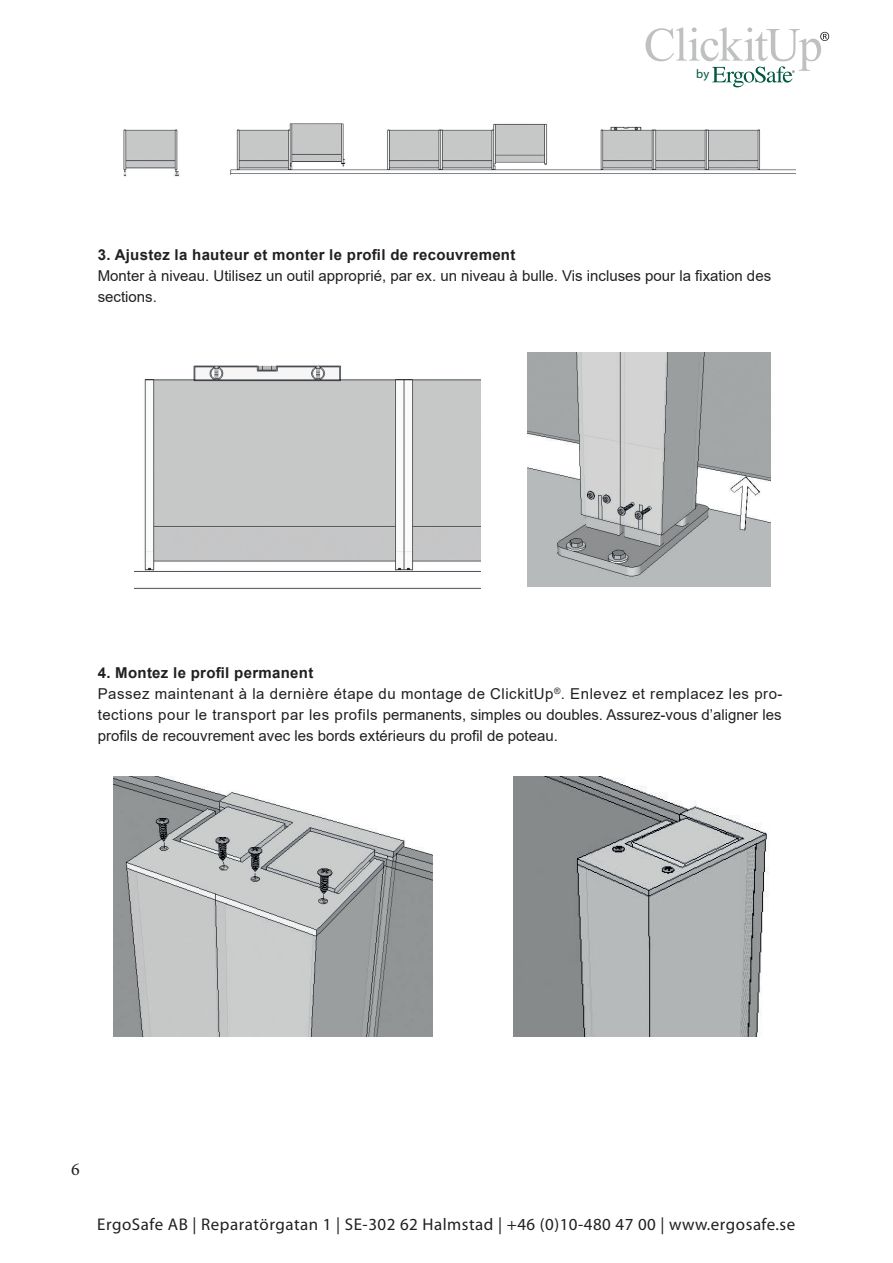
<style>
.page{position:relative;width:893px;height:1263px;background:#fff}
.page>*{position:absolute;margin:0;border:0;box-sizing:border-box;transform-origin:0 0}
.t1{font:18px "Minion Pro";color:#231f20}
.t2{font:16.95px "Myriad";letter-spacing:.03em;color:#231f20}
.t3{font:15px/21px "Arial";letter-spacing:.035em;color:#231f20}
.t4{font:15px/21px "Arial";color:#231f20}
.t5{font:700 15px "Arial";letter-spacing:.02em;color:#231f20}
.t6{font:12.6px "Myriad Pro";color:#005842}
.s1{font-weight:700}
</style>
<div class="page">
<svg style="left:645px;top:27px;width:184px;height:60px"></svg>
<img style="left:123px;top:123px;width:673px;height:54px">
<img style="left:135px;top:365px;width:345px;height:224px">
<img style="left:113px;top:777px;width:319px;height:259px">
<img style="left:527px;top:352px;width:244px;height:235px">
<img style="left:514px;top:777px;width:255px;height:259px">
<p class="t6" style="left:696px;top:66px;width:14px">by</p>
<p class="t5" style="left:98px;top:244px;width:419px">3. Ajustez la hauteur et monter le profil de recouvrement</p>
<p class="t4" style="left:98px;top:265px;width:675px">Monter à niveau. Utilisez un outil approprié, par ex. un niveau à bulle. Vis incluses pour la fixation des sections.</p>
<p class="t3" style="left:98px;top:662px;width:686px"><span class="s1">4. Montez le profil permanent<br></span>Passez maintenant à la dernière étape du montage de ClickitUp<sup>®</sup>. Enlevez et remplacez les pro&shy;tections pour le transport par les profils permanents, simples ou doubles. Assurez-vous d’aligner les profils de recouvrement avec les bords extérieurs du profil de poteau.</p>
<p class="t1" style="left:71px;top:1157px;width:10px">6</p>
<p class="t2" style="left:97px;top:1216px;width:700px">ErgoSafe AB | Reparatörgatan 1 | SE-302 62 Halmstad | +46 (0)10-480 47 00 | www.ergosafe.se</p>
</div>
